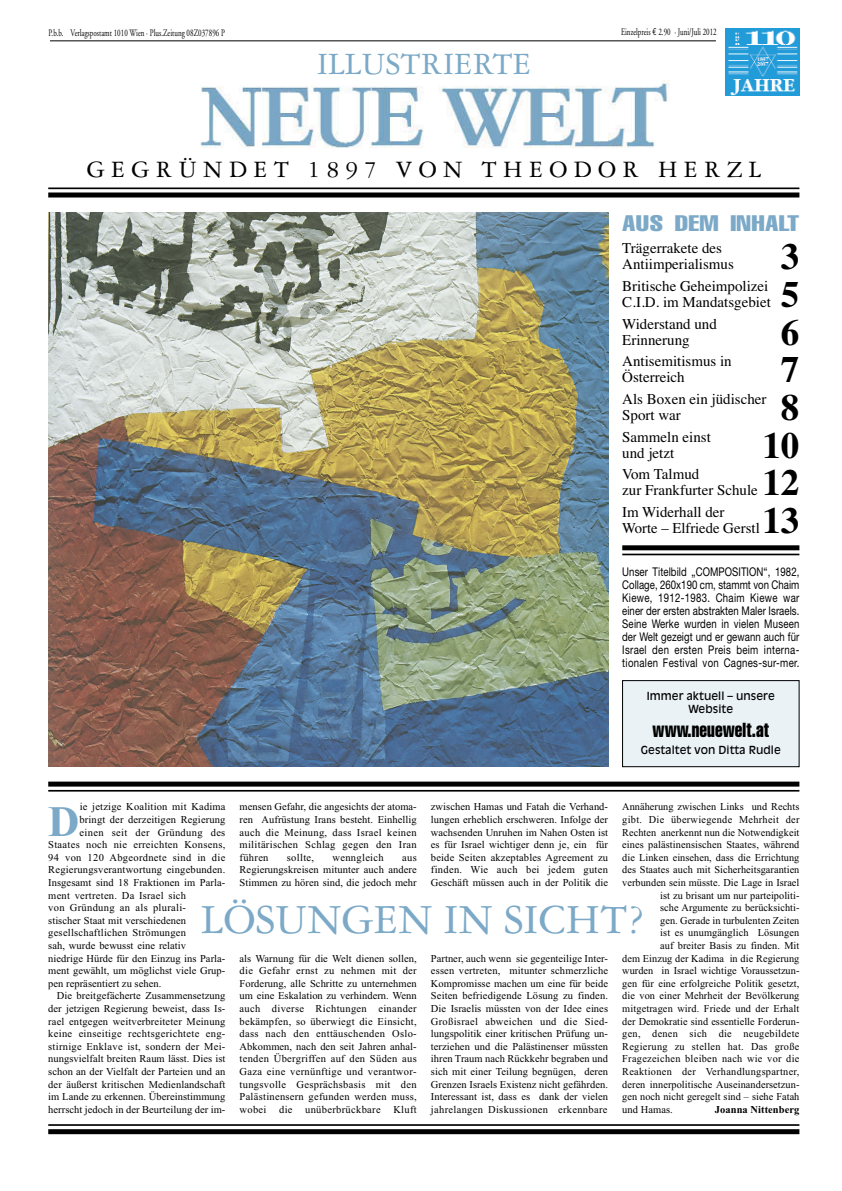
<style>
.page{position:relative;width:842px;height:1191px;background:#fff}
.page>*{position:absolute;margin:0;border:0;box-sizing:border-box;transform-origin:0 0}
.t1{font:44px "Garamond Three";letter-spacing:.005em;color:#7ba9c7}
.t2{font:700 43.5px "Times New Roman";color:#7ba9c7}
.t3{font:700 37px "Times";color:#000}
.t4{font:33px "Garamond Three";letter-spacing:.005em;color:#7ba9c7}
.t5{font:25px "Garamond Three";letter-spacing:.255em;color:#000}
.t6{font:extra-condensed 22.1px "Helvetica";letter-spacing:.015em;color:#7ba9c7;scale:1.3 1}
.t7{font:extra-condensed 20px "Helvetica";letter-spacing:.005em;color:#000;scale:.9 1}
.t8{font:15px/16px "Times";color:#000}
.t9{font:12px/13px "Helvetica Neue";letter-spacing:.03em;color:#000;text-align:justify;scale:.8 1}
.t10{font:11px/13.2px "Antique Olive";letter-spacing:.005em;color:#000;text-align:center}
.t11{font:10.5px/12.6px "Times New Roman";letter-spacing:.01em;color:#000;text-align:justify}
.t12{font:10.5px "Times New Roman";letter-spacing:.03em;color:#000}
.t13{font:700 10.5px "Times New Roman";letter-spacing:.005em;color:#000}
.t14{font:10px "Adobe Garamond";letter-spacing:.005em;color:#000;scale:.7 1}
.s1{font-family:"Euro Mono"}
</style>
<div class="page">
<hr style="left:50px;top:41px;width:666px;height:1px;background:#000">
<img style="left:200px;top:80px;width:526px;height:68px">
<hr style="left:48px;top:188px;width:751px;height:1px;background:#000">
<div style="left:48px;top:193px;width:751px;height:5px;background:#000"></div>
<img style="left:726px;top:28px;width:74px;height:68px">
<img style="left:49px;top:212px;width:559px;height:555px">
<hr style="left:48px;top:1124px;width:751px;height:2px;background:#000">
<div style="left:48px;top:1129px;width:751px;height:5px;background:#000"></div>
<div style="left:48px;top:782px;width:751px;height:5px;background:#000"></div>
<hr style="left:48px;top:790px;width:751px;height:2px;background:#000">
<div style="left:623px;top:681px;width:176px;height:86px;background:#eaf2f6"></div>
<div style="left:622px;top:680px;width:177px;height:87px;border:1px solid #000"></div>
<div style="left:622px;top:545px;width:177px;height:5px;background:#000"></div>
<hr style="left:622px;top:554px;width:177px;height:1px;background:#000">
<p class="t14" style="left:49px;top:29px;width:254px">P.b.b. Verlagspostamt 1010 Wien · Plus.Zeitung 08Z037896 P</p>
<p class="t14" style="left:621px;top:28px;width:138px">Einzelpreis <span class="s1">€</span> 2.90 · Juni/Juli 2012</p>
<h3 class="t4" style="left:317px;top:53px;width:215px">ILLUSTRIERTE</h3>
<h3 class="t5" style="left:87px;top:160px;width:676px">GEGRÜNDET 1897 VON THEODOR HERZL</h3>
<h3 class="t6" style="left:622px;top:215px;width:138px">AUS DEM INHALT</h3>
<h3 class="t8" style="left:622px;top:242px;width:113px">Trägerrakete des<br>Antiimperialismus</h3>
<h3 class="t3" style="left:781px;top:244px;width:20px">3</h3>
<h3 class="t8" style="left:622px;top:280px;width:150px">Britische Geheimpolizei<br>C.I.D. im Mandatsgebiet</h3>
<h3 class="t3" style="left:781px;top:281px;width:20px">5</h3>
<h3 class="t8" style="left:622px;top:317px;width:96px">Widerstand und<br>Erinnerung</h3>
<h3 class="t3" style="left:781px;top:319px;width:20px">6</h3>
<h3 class="t8" style="left:622px;top:355px;width:111px">Antisemitismus in<br>Österreich</h3>
<h3 class="t3" style="left:781px;top:357px;width:20px">7</h3>
<h3 class="t8" style="left:622px;top:393px;width:146px">Als Boxen ein jüdischer<br>Sport war</h3>
<h3 class="t3" style="left:781px;top:394px;width:20px">8</h3>
<h3 class="t8" style="left:622px;top:430px;width:90px">Sammeln einst und jetzt</h3>
<h3 class="t3" style="left:762px;top:432px;width:38px">10</h3>
<h3 class="t8" style="left:622px;top:468px;width:137px">Vom Talmud<br>zur Frankfurter Schule</h3>
<h3 class="t3" style="left:762px;top:470px;width:38px">12</h3>
<h3 class="t8" style="left:622px;top:506px;width:139px">Im Widerhall der<br>Worte – Elfriede Gerstl</h3>
<h3 class="t3" style="left:762px;top:507px;width:38px">13</h3>
<p class="t9" style="left:622px;top:566px;width:223px">Unser Titelbild „COMPOSITION“, 1982, Collage, 260x190 cm, stammt von Chaim Kiewe, 1912-1983. Chaim Kiewe war einer der ersten abstrakten Maler Israels.<br>Seine Werke wurden in vielen Museen der Welt gezeigt und er gewann auch für Israel den ersten Preis beim interna&shy;tionalen Festival von Cagnes-sur-mer.</p>
<p class="t10" style="left:647px;top:690px;width:130px">Immer aktuell – unsere<br>Website</p>
<h3 class="t7" style="left:653px;top:723px;width:131px">www.neuewelt.at</h3>
<p class="t10" style="left:641px;top:744px;width:141px">Gestaltet von Ditta Rudle</p>
<h2 class="t2" style="left:48px;top:807px;width:33px">D</h2>
<p class="t11" style="left:80px;top:802px;width:147px">ie jetzige Koalition mit Kadima</p>
<p class="t11" style="left:622px;top:802px;width:179px">Annäherung zwischen Links und Rechts</p>
<p class="t12" style="left:622px;top:816px;width:179px">gibt. Die überwiegende Mehrheit der</p>
<p class="t11" style="left:622px;top:827px;width:179px">Rechten anerkennt nun die Not wen digkeit</p>
<p class="t11" style="left:622px;top:839px;width:179px">eines palästinensischen Staates, während</p>
<p class="t11" style="left:622px;top:852px;width:179px">die Linken einsehen, dass die Errichtung</p>
<p class="t11" style="left:622px;top:865px;width:179px">des Staates auch mit Sicherheitsgarantien</p>
<p class="t11" style="left:622px;top:877px;width:179px">verbunden sein müsste. Die Lage in Israel</p>
<p class="t11" style="left:660px;top:890px;width:141px">ist zu brisant um nur parteipoliti-</p>
<p class="t11" style="left:660px;top:902px;width:141px">sche Argumente zu berücksichti-</p>
<p class="t11" style="left:660px;top:915px;width:141px">gen. Gerade in turbulenten Zeiten</p>
<p class="t11" style="left:660px;top:928px;width:141px">ist es unum gänglich Lösungen</p>
<p class="t11" style="left:660px;top:940px;width:141px">auf breiter Basis zu finden. Mit</p>
<p class="t11" style="left:622px;top:953px;width:179px">dem Einzug der Kadima in die Regierung</p>
<p class="t11" style="left:622px;top:965px;width:179px">wurden in Israel wichtige Voraussetzun-</p>
<p class="t11" style="left:622px;top:978px;width:179px">gen für eine erfolgreiche Politik gesetzt,</p>
<p class="t11" style="left:622px;top:991px;width:179px">die von einer Mehrheit der Bevölkerung</p>
<p class="t11" style="left:622px;top:1003px;width:179px">mitgetragen wird. Friede und der Erhalt</p>
<p class="t11" style="left:622px;top:1016px;width:179px">der Demokratie sind essentielle Forderun-</p>
<p class="t12" style="left:622px;top:1030px;width:179px">gen, denen sich die neugebildete</p>
<p class="t12" style="left:622px;top:1043px;width:179px">Regierung zu stellen hat. Das große</p>
<p class="t12" style="left:622px;top:1055px;width:179px">Fragezeichen bleiben nach wie vor die</p>
<p class="t12" style="left:622px;top:1068px;width:179px">Reaktionen der Verhandlungspartner,</p>
<p class="t11" style="left:622px;top:1079px;width:179px">deren innerpolitische Auseinandersetzun-</p>
<p class="t11" style="left:622px;top:1091px;width:179px">gen noch nicht geregelt sind – siehe Fatah</p>
<p class="t11" style="left:622px;top:1104px;width:52px">und Hamas.</p>
<p class="t13" style="left:715px;top:1106px;width:86px">Joanna Nittenberg</p>
<p class="t11" style="left:240px;top:802px;width:179px">mensen Gefahr, die angesichts der atoma - ren Aufrüstung Irans besteht. Einhellig auch die Meinung, dass Israel keinen mili tärischen Schlag gegen den Iran führen</p>
<p class="t11" style="left:431px;top:802px;width:179px">zwischen Hamas und Fatah die Verhand&shy;lungen erheblich erschweren. Infolge der wachsenden Unruhen im Nahen Osten ist es für Israel wichtiger denn je, ein für beide Seiten akzeptables Agreement zu finden. Wie auch bei jedem guten Geschäft müssen auch in der Politik die</p>
<p class="t11" style="left:80px;top:814px;width:147px">bringt der derzeitigen Regierung</p>
<p class="t12" style="left:80px;top:828px;width:147px">einen seit der Gründung des</p>
<p class="t12" style="left:48px;top:841px;width:179px">Staates noch nie erreichten Konsens,</p>
<p class="t12" style="left:48px;top:854px;width:179px">94 von 120 Abgeordnete sind in die</p>
<p class="t11" style="left:48px;top:865px;width:179px">Regierungsverantwortung eingebunden.</p>
<p class="t11" style="left:48px;top:877px;width:179px">Insgesamt sind 18 Fraktionen im Parla-</p>
<p class="t11" style="left:48px;top:890px;width:139px">ment vertreten. Da Israel sich</p>
<p class="t12" style="left:48px;top:904px;width:139px">von Gründung an als plurali -</p>
<p class="t11" style="left:48px;top:915px;width:139px">stisch er Staat mit verschiedenen</p>
<p class="t11" style="left:48px;top:928px;width:139px">gesellschaftlichen Strömungen</p>
<p class="t11" style="left:48px;top:940px;width:139px">sah, wurde bewusst eine relativ</p>
<p class="t11" style="left:48px;top:953px;width:179px">niedrige Hürde für den Einzug ins Parla-</p>
<p class="t11" style="left:48px;top:965px;width:179px">ment gewählt, um möglichst viele Grup-</p>
<p class="t11" style="left:48px;top:978px;width:115px">pen repräsentiert zu sehen.</p>
<p class="t11" style="left:57px;top:991px;width:170px">Die breitgefächerte Zusammensetzung</p>
<p class="t11" style="left:48px;top:1003px;width:179px">der jetzigen Regierung beweist, dass Is-</p>
<p class="t11" style="left:48px;top:1016px;width:179px">rael entgegen weitverbreiteter Meinung</p>
<p class="t12" style="left:48px;top:1030px;width:179px">keine einseitige rechtsgerichtete eng-</p>
<p class="t12" style="left:48px;top:1043px;width:179px">stirnige Enklave ist, sondern der Mei-</p>
<p class="t11" style="left:48px;top:1054px;width:179px">nu ngs vielfalt breiten Raum lässt. Dies ist</p>
<p class="t11" style="left:48px;top:1066px;width:179px">schon an der Vielfalt der Parteien und an</p>
<p class="t11" style="left:48px;top:1079px;width:179px">der äußerst kritischen Medienlandschaft</p>
<p class="t11" style="left:48px;top:1091px;width:179px">im Lande zu erkennen. Übereinstimmung</p>
<p class="t11" style="left:48px;top:1104px;width:179px">herrscht jedoch in der Beurteilung der im-</p>
<p class="t11" style="left:287px;top:852px;width:29px">sollte,</p>
<p class="t12" style="left:333px;top:854px;width:53px">wenngleich</p>
<p class="t11" style="left:240px;top:852px;width:179px;text-indent:163px">aus Regierungskreisen mitunter auch andere Stimmen zu hören sind, die jedoch mehr</p>
<h1 class="t1" style="left:202px;top:904px;width:444px">LÖSUNGEN IN SICHT?</h1>
<p class="t11" style="left:240px;top:953px;width:179px">als Warnung für die Welt dienen sollen, die Gefahr ernst zu nehmen mit der Forderung, alle Schritte zu unternehmen um eine Eskalation zu verhindern. Wenn auch diverse Richtungen einander bekämpfen, so überwiegt die Einsicht, dass nach den enttäuschenden Oslo-Abkommen, nach den seit Jahren anhal&shy;tenden Übergriffen auf den Süden aus Gaza eine vernünftige und verantwor&shy;tungsvolle Gesprächsbasis mit den Palästinensern gefunden werden muss, wobei die unüberbrückbare Kluft</p>
<p class="t11" style="left:431px;top:953px;width:179px">Partner, auch wenn sie gegenteilige Inter&shy;essen vertreten, mitunter schmerzliche Kompromisse machen um eine für beide Seiten befriedigende Lösung zu finden.<br>Die Israelis müssten von der Idee eines Großisrael abweichen und die Sied&shy;lungspolitik einer kritischen Prüfung un&shy;terziehen und die Palästinenser müssten ihren Traum nach Rückkehr begraben und sich mit einer Teilung begnügen, deren Grenzen Israels Existenz nicht gefährden.<br>Interessant ist, dass es dank der vielen jahrelangen Diskussionen erkennbare</p>
</div>
